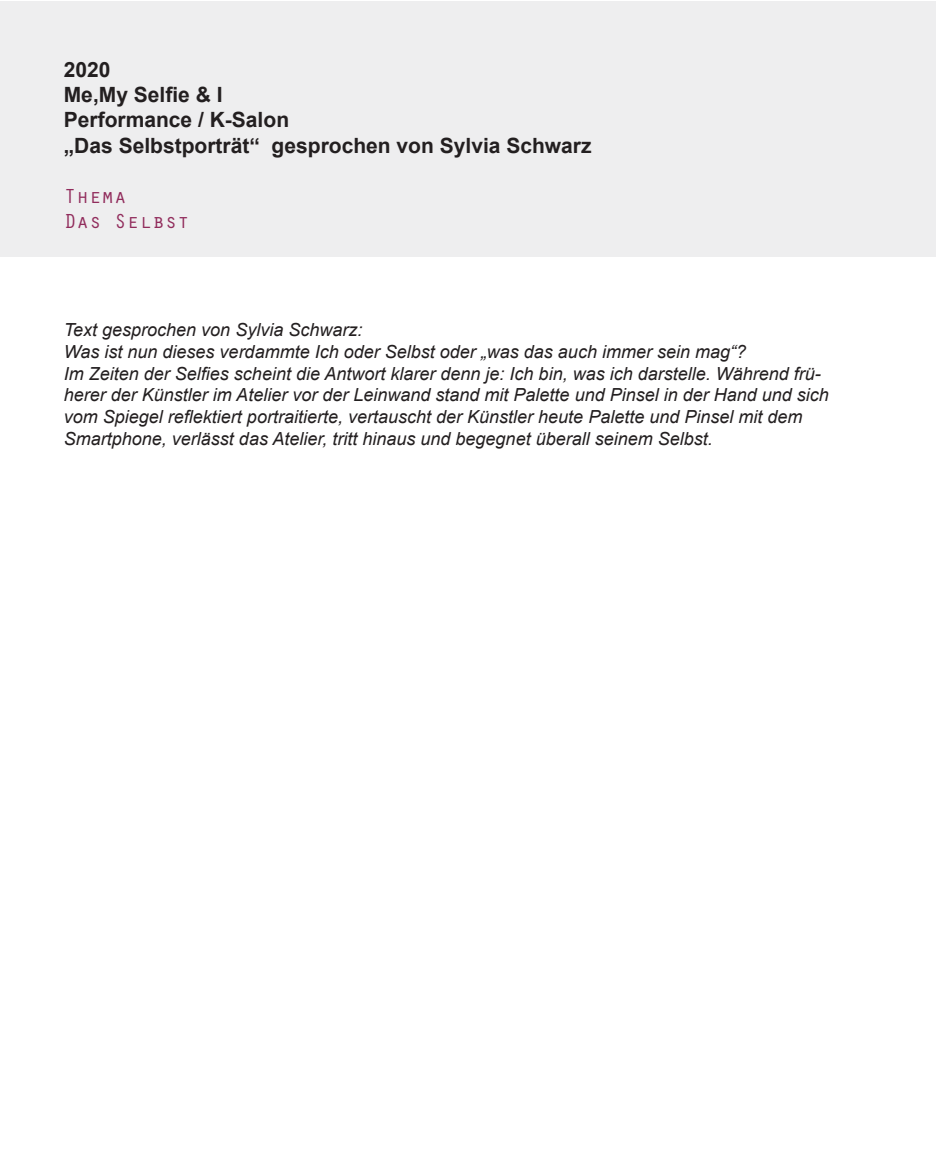
<style>
.page{position:relative;width:936px;height:1149px;background:#fff}
.page>*{position:absolute;margin:0;border:0;box-sizing:border-box;transform-origin:0 0}
.t1{font:700 21px/25.2px "Arial";color:#231f20}
.t2{font:21px/25.2px "Orator Std";color:#912c5c}
.t3{font:italic 18px/21.6px "Arial";color:#231f20}
</style>
<div class="page">
<div style="left:0;top:1px;width:935px;height:255px;background:#eeeeef"></div>
<p class="t1" style="left:64px;top:58px;width:529px">2020<br>Me,My Selfie &amp; I<br>Performance / K-Salon<br>„Das Selbstporträt“ gesprochen von Sylvia Schwarz</p>
<p class="t2" style="left:64px;top:182px;width:127px">Thema<br>Das Selbst</p>
<p class="t3" style="left:64px;top:319px;width:766px">Text gesprochen von Sylvia Schwarz:<br>Was ist nun dieses verdammte Ich oder Selbst oder „was das auch immer sein mag“?<br>Im Zeiten der Selfies scheint die Antwort klarer denn je: Ich bin, was ich darstelle. Während frü&shy;herer der Künstler im Atelier vor der Leinwand stand mit Palette und Pinsel in der Hand und sich vom Spiegel reflektiert portraitierte, vertauscht der Künstler heute Palette und Pinsel mit dem Smartphone, verlässt das Atelier, tritt hinaus und begegnet überall seinem Selbst.</p>
</div>
